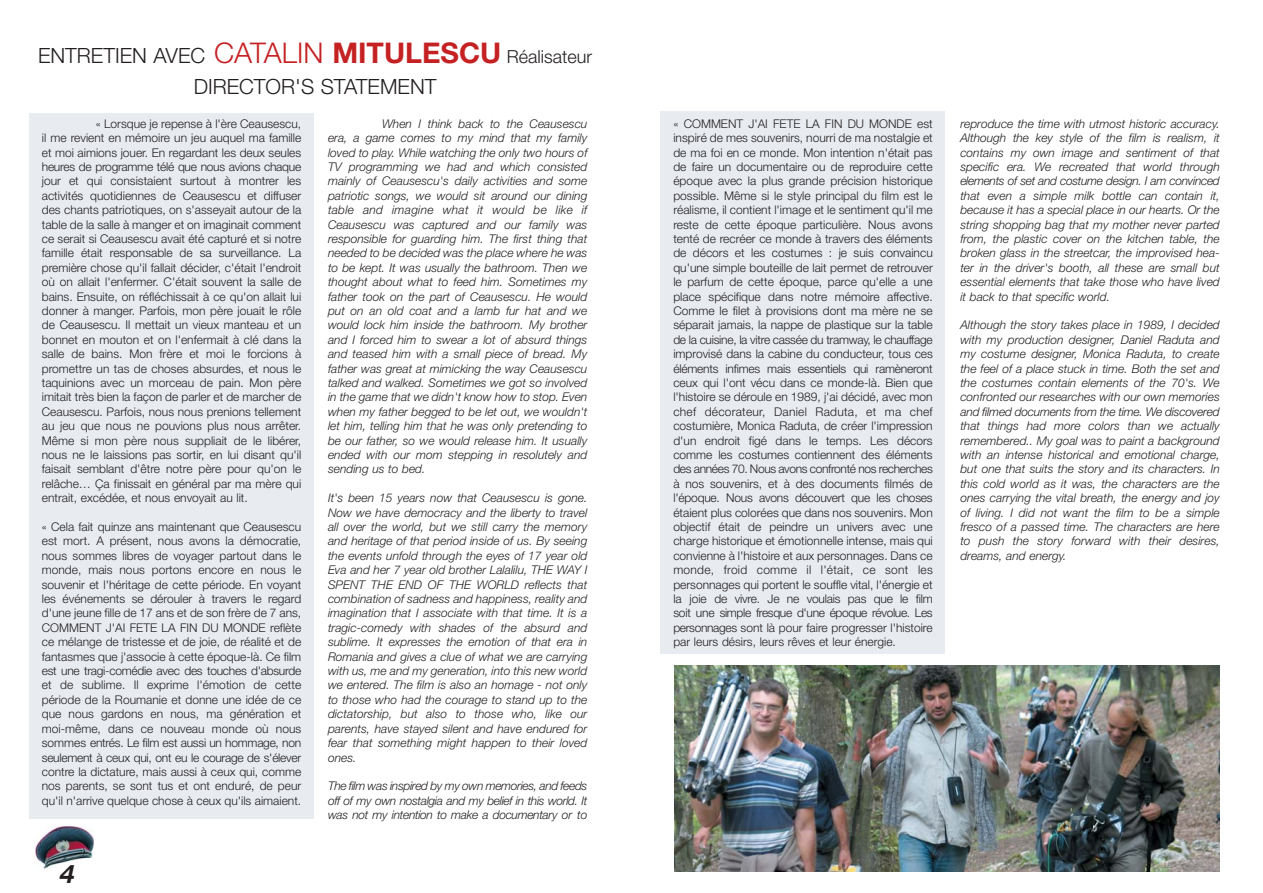
<style>
.page{position:relative;width:1263px;height:893px;background:#fff}
.page>*{position:absolute;margin:0;border:0;box-sizing:border-box;transform-origin:0 0}
.t1{font:italic 700 25.5px "Helvetica Neue";color:#231f20}
.t2{font:300 21px "Helvetica Neue";color:#231f20}
.t3{font:300 12px/14.4px "Helvetica Neue";color:#231f20;text-align:justify}
.t4{font:italic 300 12px/14.4px "Helvetica Neue";color:#231f20;text-align:justify}
.s1{font-size:28.5px;color:#c52123}
.s2{font-weight:700;font-size:28.5px;color:#c52123}
.s3{font-size:18px}
</style>
<div class="page">
<div style="left:659px;top:111px;width:285px;height:543px;background:#e8ecf1"></div>
<div style="left:29px;top:113px;width:285px;height:706px;background:#e8ecf1"></div>
<img style="left:675px;top:665px;width:544px;height:207px">
<img style="left:35px;top:825px;width:59px;height:44px">
<h2 class="t2" style="left:38px;top:48px;width:555px">ENTRETIEN AVEC <span class="s1">CATALIN</span> <span class="s2">MITULESCU</span> <span class="s3">Réalisateur</span></h2>
<h2 class="t2" style="left:194px;top:79px;width:244px">DIRECTOR'S STATEMENT</h2>
<p class="t3" style="left:42px;top:117px;width:261px;text-indent:54px">« Lorsque je repense à l'ère Ceausescu, il me revient en mémoire un jeu auquel ma famille et moi aimions jouer. En regardant les deux seules heures de programme télé que nous avions chaque jour et qui consistaient surtout à montrer les activités quotidiennes de Ceausescu et diffuser des chants patriotiques, on s'asseyait autour de la table de la salle à manger et on imaginait comment ce serait si Ceausescu avait été capturé et si notre famille était responsable de sa surveillance. La première chose qu'il fallait décider, c'était l'endroit où on allait l'enfermer. C'était souvent la salle de bains. Ensuite, on réfléchissait à ce qu'on allait lui donner à manger. Parfois, mon père jouait le rôle de Ceausescu. Il mettait un vieux manteau et un bonnet en mouton et on l'enfermait à clé dans la salle de bains. Mon frère et moi le forcions à promettre un tas de choses absurdes, et nous le taquinions avec un morceau de pain. Mon père imitait très bien la façon de parler et de marcher de Ceausescu. Parfois, nous nous prenions tellement au jeu que nous ne pouvions plus nous arrêter.<br>Même si mon père nous suppliait de le libérer, nous ne le laissions pas sortir, en lui disant qu'il faisait semblant d'être notre père pour qu'on le relâche… Ça finissait en général par ma mère qui entrait, excédée, et nous envoyait au lit.</p>
<p class="t3" style="left:42px;top:521px;width:261px">« Cela fait quinze ans maintenant que Ceausescu est mort. A présent, nous avons la démocratie, nous sommes libres de voyager partout dans le monde, mais nous portons encore en nous le souvenir et l'héritage de cette période. En voyant les événements se dérouler à travers le regard d'une jeune fille de 17 ans et de son frère de 7 ans, COMMENT J'AI FETE LA FIN DU MONDE reflète ce mélange de tristesse et de joie, de réalité et de fantasmes que j'associe à cette époque-là. Ce film est une tragi-comédie avec des touches d'absurde et de sublime. Il exprime l'émotion de cette période de la Roumanie et donne une idée de ce que nous gardons en nous, ma génération et moi-même, dans ce nouveau monde où nous sommes entrés. Le film est aussi un hommage, non seulement à ceux qui, ont eu le courage de s'élever contre la dictature, mais aussi à ceux qui, comme nos parents, se sont tus et ont enduré, de peur qu'il n'arrive quelque chose à ceux qu'ils aimaient.</p>
<h1 class="t1" style="left:60px;top:865px;width:16px">4</h1>
<p class="t4" style="left:328px;top:118px;width:261px;text-indent:54px">When I think back to the Ceausescu era, a game comes to my mind that my family loved to play. While watching the only two hours of TV programming we had and which consisted mainly of Ceausescu's daily activities and some patriotic songs, we would sit around our dining table and imagine what it would be like if Ceausescu was captured and our family was responsible for guarding him. The first thing that needed to be decided was the place where he was to be kept. It was usually the bathroom. Then we thought about what to feed him. Sometimes my father took on the part of Ceausescu. He would put on an old coat and a lamb fur hat and we would lock him inside the bathroom. My brother and I forced him to swear a lot of absurd things and teased him with a small piece of bread. My father was great at mimicking the way Ceausescu talked and walked. Sometimes we got so involved in the game that we didn't know how to stop. Even when my father begged to be let out, we wouldn't let him, telling him that he was only pretending to be our father, so we would release him. It usually ended with our mom stepping in resolutely and sending us to bed.</p>
<p class="t4" style="left:328px;top:492px;width:261px">It's been 15 years now that Ceausescu is gone.<br>Now we have democracy and the liberty to travel all over the world, but we still carry the memory and heritage of that period inside of us. By seeing the events unfold through the eyes of 17 year old Eva and her 7 year old brother Lalalilu, THE WAY I SPENT THE END OF THE WORLD reflects that combination of sadness and happiness, reality and imagination that I associate with that time. It is a tragic-comedy with shades of the absurd and sublime. It expresses the emotion of that era in Romania and gives a clue of what we are carrying with us, me and my generation, into this new world we entered. The film is also an homage - not only to those who had the courage to stand up to the dictatorship, but also to those who, like our parents, have stayed silent and have endured for fear that something might happen to their loved ones.</p>
<p class="t4" style="left:328px;top:780px;width:261px">The film was inspired by my own memories, and feeds off of my own nostalgia and my belief in this world. It was not my intention to make a documentary or to</p>
<p class="t3" style="left:673px;top:117px;width:261px">« COMMENT J'AI FETE LA FIN DU MONDE est inspiré de mes souvenirs, nourri de ma nostalgie et de ma foi en ce monde. Mon intention n'était pas de faire un documentaire ou de reproduire cette époque avec la plus grande précision historique possible. Même si le style principal du film est le réalisme, il contient l'image et le sentiment qu'il me reste de cette époque particulière. Nous avons tenté de recréer ce monde à travers des éléments de décors et les costumes : je suis convaincu qu'une simple bouteille de lait permet de retrouver le parfum de cette époque, parce qu'elle a une place spécifique dans notre mémoire affective.<br>Comme le filet à provisions dont ma mère ne se séparait jamais, la nappe de plastique sur la table de la cuisine, la vitre cassée du tramway, le chauffage improvisé dans la cabine du conducteur, tous ces éléments infimes mais essentiels qui ramèneront ceux qui l'ont vécu dans ce monde-là. Bien que l'histoire se déroule en 1989, j'ai décidé, avec mon chef décorateur, Daniel Raduta, et ma chef costumière, Monica Raduta, de créer l'impression d'un endroit figé dans le temps. Les décors comme les costumes contiennent des éléments des années 70. Nous avons confronté nos recherches à nos souvenirs, et à des documents filmés de l'époque. Nous avons découvert que les choses étaient plus colorées que dans nos souvenirs. Mon objectif était de peindre un univers avec une charge historique et émotionnelle intense, mais qui convienne à l'histoire et aux personnages. Dans ce monde, froid comme il l'était, ce sont les personnages qui portent le souffle vital, l'énergie et la joie de vivre. Je ne voulais pas que le film soit une simple fresque d'une époque révolue. Les personnages sont là pour faire progresser l'histoire par leurs désirs, leurs rêves et leur énergie.</p>
<p class="t4" style="left:960px;top:117px;width:261px">reproduce the time with utmost historic accuracy.<br>Although the key style of the film is realism, it contains my own image and sentiment of that specific era. We recreated that world through elements of set and costume design. I am convinced that even a simple milk bottle can contain it, because it has a special place in our hearts. Or the string shopping bag that my mother never parted from, the plastic cover on the kitchen table, the broken glass in the streetcar, the improvised hea&shy;ter in the driver's booth, all these are small but essential elements that take those who have lived it back to that specific world.</p>
<p class="t4" style="left:960px;top:319px;width:261px">Although the story takes place in 1989, I decided with my production designer, Daniel Raduta and my costume designer, Monica Raduta, to create the feel of a place stuck in time. Both the set and the costumes contain elements of the 70's. We confronted our researches with our own memories and filmed documents from the time. We discovered that things had more colors than we actually remembered.. My goal was to paint a background with an intense historical and emotional charge, but one that suits the story and its characters. In this cold world as it was, the characters are the ones carrying the vital breath, the energy and joy of living. I did not want the film to be a simple fresco of a passed time. The characters are here to push the story forward with their desires, dreams, and energy.</p>
</div>
